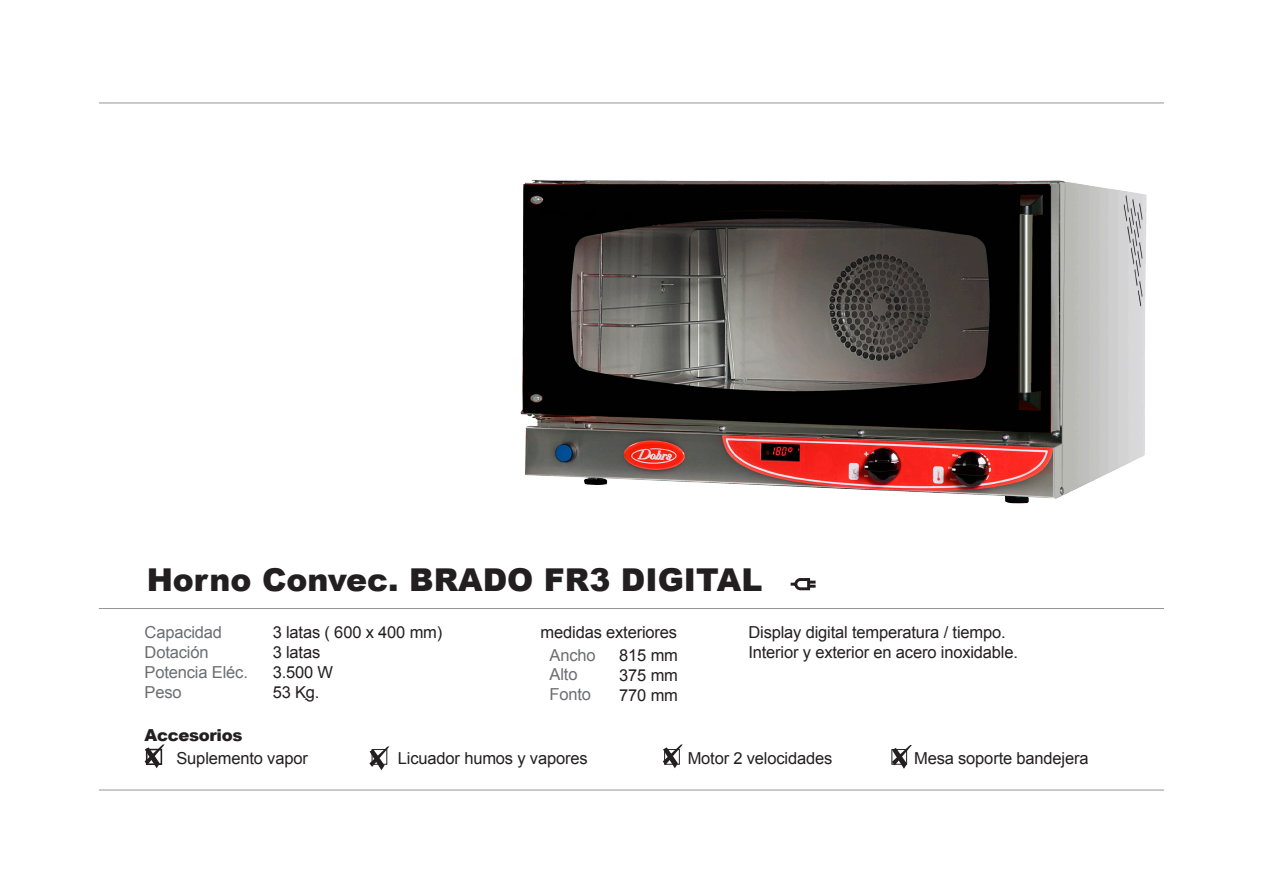
<style>
.page{position:relative;width:1263px;height:893px;background:#fff}
.page>*{position:absolute;margin:0;border:0;box-sizing:border-box;transform-origin:0 0}
.t1{font:900 31.5px "Arial";color:#231f20}
.t2{font:17.25px "Arial";color:#231f20}
.t3{font:16.5px "Arial";letter-spacing:-.01em;color:#231f20}
.t4{font:16.5px "Arial";letter-spacing:-.01em;color:#6c6d70}
.t5{font:900 16.5px "Arial";letter-spacing:-.02em;color:#231f20}
</style>
<div class="page">
<img style="left:520px;top:179px;width:627px;height:325px">
<hr style="left:99px;top:790px;width:1065px;height:1px;background:#939598">
<hr style="left:99px;top:608px;width:1065px;height:1px;background:#939598">
<hr style="left:99px;top:103px;width:1065px;height:1px;background:#939598">
<svg style="left:790px;top:578px;width:26px;height:13px"></svg>
<svg style="left:145px;top:744px;width:767px;height:26px"></svg>
<p class="t1" style="left:147px;top:557px;width:617px">Horno Convec. BRADO FR3 DIGITAL</p>
<p class="t4" style="left:145px;top:622px;width:79px">Capacidad</p>
<p class="t4" style="left:145px;top:641px;width:65px">Dotación</p>
<p class="t4" style="left:145px;top:661px;width:105px">Potencia Eléc.</p>
<p class="t4" style="left:145px;top:681px;width:39px">Peso</p>
<p class="t5" style="left:145px;top:723px;width:99px">Accesorios</p>
<p class="t3" style="left:273px;top:622px;width:171px">3 latas ( 600 x 400 mm)</p>
<p class="t3" style="left:273px;top:641px;width:49px">3 latas</p>
<p class="t3" style="left:273px;top:661px;width:62px">3.500 W</p>
<p class="t3" style="left:273px;top:681px;width:48px">53 Kg.</p>
<p class="t2" style="left:304px;top:683px;width:6px">.</p>
<p class="t3" style="left:541px;top:622px;width:138px">medidas exteriores</p>
<p class="t4" style="left:550px;top:644px;width:48px">Ancho</p>
<p class="t4" style="left:550px;top:664px;width:29px">Alto</p>
<p class="t4" style="left:550px;top:683px;width:43px">Fonto</p>
<p class="t3" style="left:619px;top:644px;width:60px">815 mm</p>
<p class="t3" style="left:619px;top:664px;width:60px">375 mm</p>
<p class="t3" style="left:619px;top:684px;width:60px">770 mm</p>
<p class="t3" style="left:748px;top:622px;width:259px">Display digital temperatura / tiempo.</p>
<p class="t3" style="left:748px;top:641px;width:271px">Interior y exterior en acero inoxidable.</p>
<p class="t3" style="left:176px;top:747px;width:133px">Suplemento vapor</p>
<p class="t3" style="left:398px;top:747px;width:191px">Licuador humos y vapores</p>
<p class="t3" style="left:688px;top:747px;width:146px">Motor 2 velocidades</p>
<p class="t3" style="left:914px;top:747px;width:176px">Mesa soporte bandejera</p>
</div>
